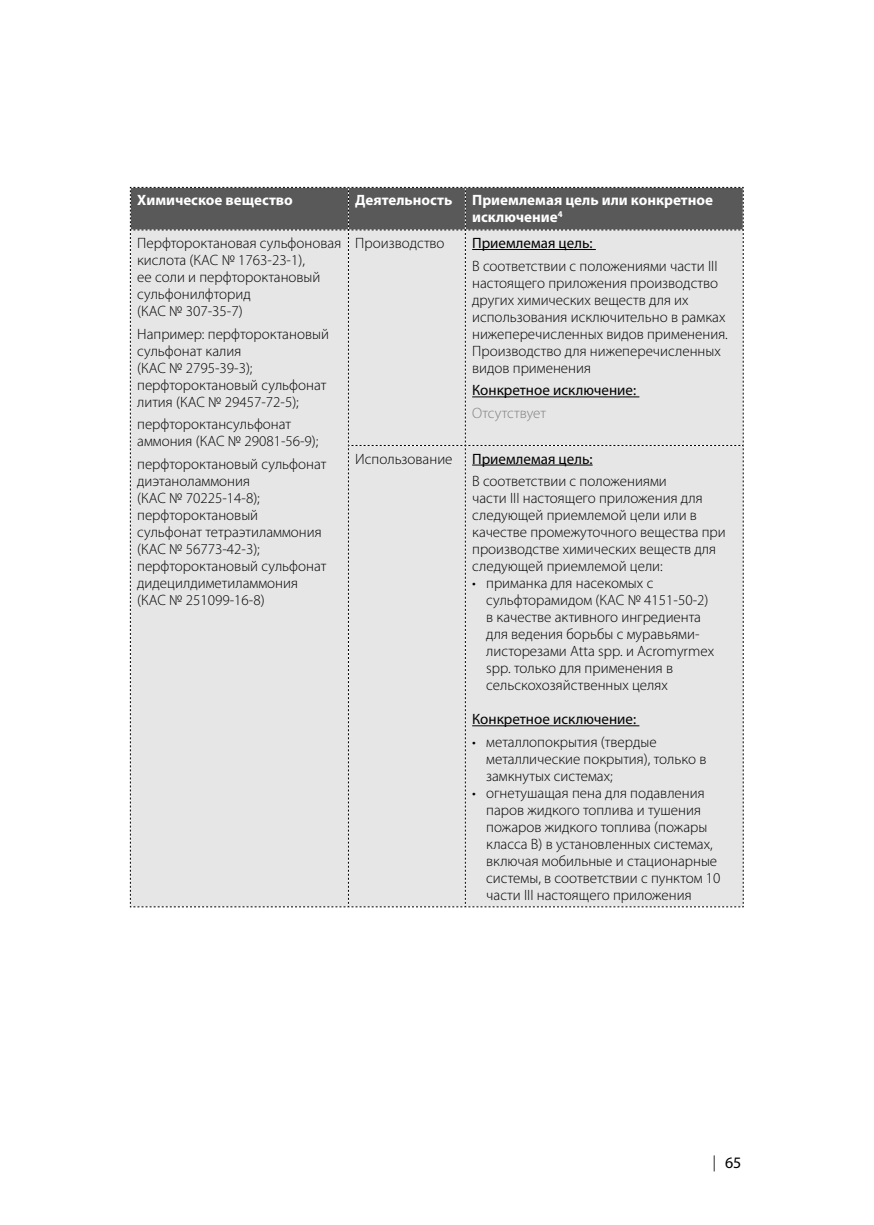
<style>
.page{position:relative;width:874px;height:1225px;background:#fff}
.page>*{position:absolute;margin:0;border:0;box-sizing:border-box;transform-origin:0 0}
.t1{font:16px "Myriad Pro";color:#000}
.table_text{font:300 15px/17px "Myriad Pro";color:#000}
.texte_bullet_tableau{font:300 15px/17px "Myriad Pro";color:#000}
.table_text-2{font:15px "Myriad Pro";color:#000}
.table_text_8{font:700 15px/17px "Myriad Pro";color:#fff}
.table_text-3{font:300 15px "Myriad Pro";letter-spacing:-.005em;color:#808080}
.s1{font-family:"Futura Std";font-weight:300}
</style>
<div class="page">
<svg style="left:130px;top:187px;width:613px;height:720px;background:#dcdcdc"></svg>
<hr style="left:472px;top:249px;width:123px;height:1px;background:#000">
<hr style="left:472px;top:396px;width:167px;height:1px;background:#000">
<hr style="left:472px;top:465px;width:120px;height:1px;background:#000">
<hr style="left:472px;top:725px;width:167px;height:1px;background:#000">
<p class="table_text_8" style="left:137px;top:191px;width:157px">Химическое вещество</p>
<p class="table_text_8" style="left:355px;top:191px;width:99px">Деятельность</p>
<p class="table_text_8" style="left:472px;top:191px;width:242px">Приемлемая цель или конкретное исключение<sup>4</sup></p>
<p class="table_text" style="left:137px;top:234px;width:205px">Перфтороктановая сульфоновая кислота (КАС № 1763-23-1),<br>ее соли и перфтороктановый сульфонилфторид<br>(КАС № 307-35-7)</p>
<p class="table_text" style="left:137px;top:325px;width:193px">Например: перфтороктановый сульфонат калия<br>(КАС № 2795-39-3); перфтороктановый сульфонат лития (КАС № 29457-72-5);</p>
<p class="table_text" style="left:137px;top:416px;width:183px">перфтороктансульфонат аммония (КАС № 29081-56-9);</p>
<p class="table_text" style="left:137px;top:455px;width:191px">перфтороктановый сульфонат диэтаноламмония<br>(КАС № 70225-14-8); перфтороктановый сульфонат тетраэтиламмония (КАС № 56773-42-3); перфтороктановый сульфонат дидецилдиметиламмония (КАС № 251099-16-8)</p>
<p class="table_text" style="left:355px;top:234px;width:91px">Производство</p>
<p class="table_text-2" style="left:472px;top:234px;width:122px">Приемлемая цель:</p>
<p class="table_text" style="left:472px;top:257px;width:257px">В соответствии с положениями части III настоящего приложения производство других химических веществ для их использования исключительно в рамках нижеперечисленных видов применения.<br>Производство для нижеперечисленных видов применения</p>
<p class="table_text-2" style="left:472px;top:381px;width:165px">Конкретное исключение:</p>
<p class="table_text-3" style="left:472px;top:404px;width:75px">Отсутствует</p>
<p class="table_text" style="left:355px;top:450px;width:99px">Использование</p>
<p class="table_text-2" style="left:472px;top:449px;width:122px">Приемлемая цель:</p>
<p class="texte_bullet_tableau" style="left:472px;top:472px;width:255px">В соответствии с положениями<br>части III настоящего приложения для следующей приемлемой цели или в качестве промежуточного вещества при производстве химических веществ для следующей приемлемой цели:</p>
<p class="table_text" style="left:486px;top:574px;width:229px;text-indent:-14px">• приманка для насекомых с сульфторамидом (КАС № 4151-50-2) в качестве активного ингредиента для ведения борьбы с муравьями&shy;листорезами Atta spp. и Acromyrmex spp. только для применения в сельскохозяйственных целях</p>
<p class="table_text-2" style="left:472px;top:710px;width:165px">Конкретное исключение:</p>
<p class="table_text" style="left:486px;top:733px;width:221px;text-indent:-14px">• металлопокрытия (твердые металлические покрытия), только в замкнутых системах;</p>
<p class="table_text" style="left:486px;top:784px;width:236px;text-indent:-14px">• огнетушащая пена для подавления паров жидкого топлива и тушения пожаров жидкого топлива (пожары класса B) в установленных системах, включая мобильные и стационарные системы, в соответствии с пунктом 10 части III настоящего приложения</p>
<p class="t1" style="left:711px;top:1153px;width:31px"><span class="s1">|</span> 65</p>
</div>
